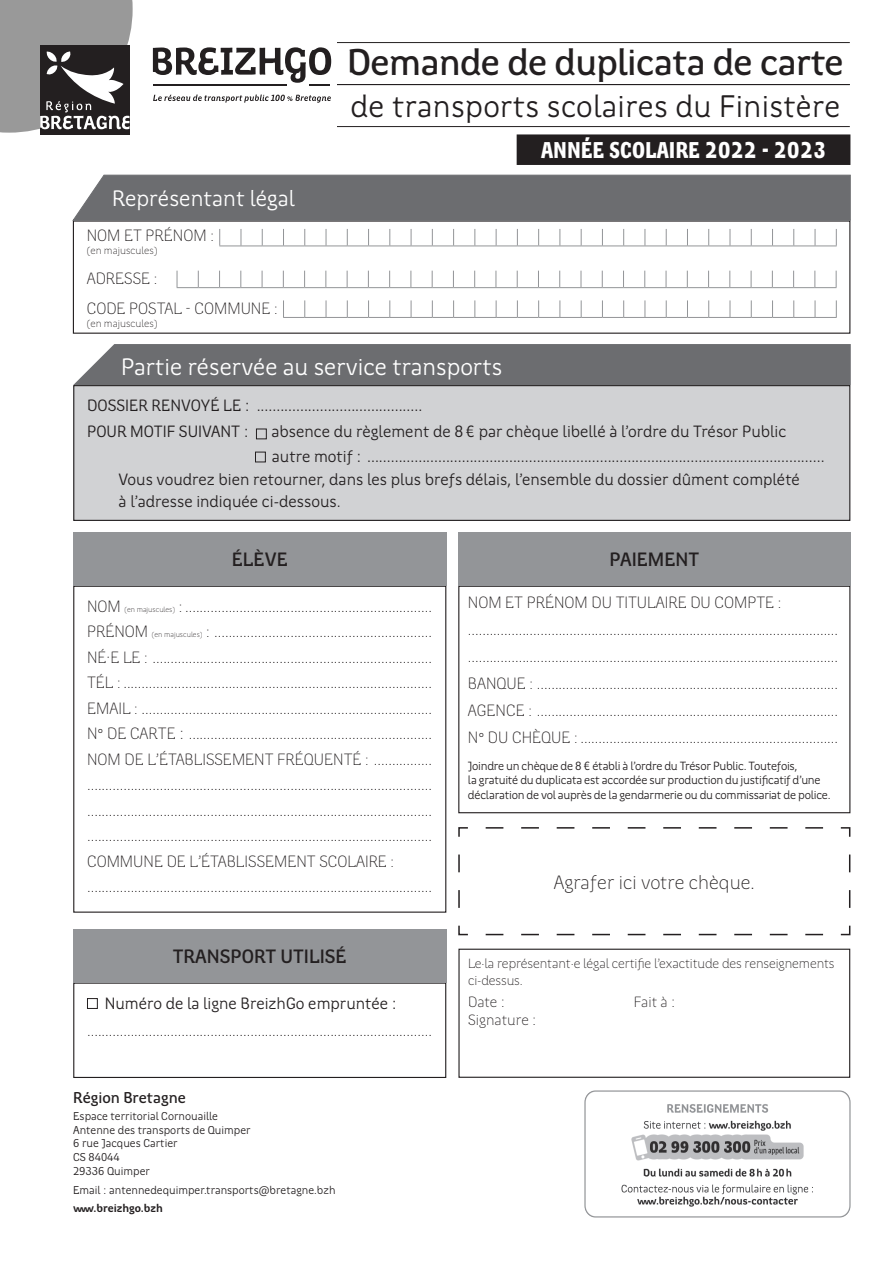
<style>
.page{position:relative;width:893px;height:1263px;background:#fff}
.page>*{position:absolute;margin:0;border:0;box-sizing:border-box;transform-origin:0 0}
.TITRE_A{font:500 37.5px "Region Bretagne New";letter-spacing:-.015em;color:#231f20}
.TITRE_A-2{font:31.5px "Region Bretagne New";letter-spacing:.01em;color:#231f20}
.t1{font:700 30px "Region Bretagne Cond New";color:#fff}
.t2{font:24px "Region Bretagne New";color:#fff}
.t3{font:22.5px "Region Bretagne New";color:#fff}
.t4{font:500 19.5px "Region Bretagne New";color:#231f20}
.t5{font:100 19.5px "Region Bretagne New";color:#231f20}
.t6{font:100 16.5px/25.5px "Region Bretagne New";color:#231f20}
.t7{font:16.5px/22.5px "Region Bretagne New";color:#231f20}
.t8{font:500 15.75px "Region Bretagne New";color:#231f20}
.t9{font:100 15px "Region Bretagne New";color:#231f20}
.t10{font:100 13.5px/16.2px "Region Bretagne New";letter-spacing:-.01em;color:#231f20}
.t11{font:12px/14.4px "Region Bretagne New";letter-spacing:-.025em;color:#231f20}
.t12{font:11.55px "Region Bretagne New";color:#231f20}
.t13{font:700 11.55px "Region Bretagne New";color:#231f20}
.t14{font:100 10.5px "Region Bretagne New";color:#231f20}
.s1{font-size:15px}
.s2{font-size:7.5px}
</style>
<div class="page">
<hr style="left:337px;top:42px;width:513px;height:1px;background:#231f20">
<hr style="left:337px;top:84px;width:513px;height:1px;background:#231f20">
<hr style="left:337px;top:126px;width:513px;height:1px;background:#231f20">
<div style="left:517px;top:135px;width:333px;height:29px;background:#231f20"></div>
<div style="left:517px;top:134px;width:333px;height:31px;border:2px solid #231f20"></div>
<svg style="left:0;top:0;width:133px;height:133px;background:#7c7b7b"></svg>
<svg style="left:153px;top:47px;width:178px;height:39px"></svg>
<svg style="left:153px;top:95px;width:178px;height:8px"></svg>
<img style="left:584px;top:1090px;width:267px;height:128px">
<div style="left:73px;top:344px;width:778px;height:41px;background:#6c6d70"></div>
<div style="left:74px;top:386px;width:776px;height:134px;background:#d1d2d4"></div>
<div style="left:256px;top:429px;width:11px;height:10px;border:1px solid #231f20"></div>
<div style="left:255px;top:452px;width:11px;height:10px;border:1px solid #231f20"></div>
<div style="left:73px;top:385px;width:777px;height:136px;border:1px solid #231f20"></div>
<div style="left:73px;top:586px;width:373px;height:327px;border:1px solid #231f20"></div>
<div style="left:73px;top:532px;width:373px;height:54px;background:#939598"></div>
<div style="left:458px;top:586px;width:392px;height:227px;border:1px solid #231f20"></div>
<div style="left:458px;top:532px;width:392px;height:54px;background:#939598"></div>
<div style="left:87px;top:998px;width:11px;height:11px;border:1px solid #231f20"></div>
<div style="left:73px;top:982px;width:373px;height:96px;border:1px solid #231f20"></div>
<div style="left:73px;top:929px;width:373px;height:53px;background:#939598"></div>
<svg style="left:458px;top:827px;width:393px;height:109px"></svg>
<div style="left:458px;top:949px;width:392px;height:129px;border:1px solid #231f20"></div>
<svg style="left:219px;top:229px;width:618px;height:18px"></svg>
<svg style="left:177px;top:271px;width:660px;height:17px"></svg>
<svg style="left:283px;top:300px;width:554px;height:18px"></svg>
<div style="left:73px;top:175px;width:778px;height:46px;background:#6c6d70"></div>
<p class="t3" style="left:112px;top:186px;width:184px">Représentant légal</p>
<p class="t6" style="left:87px;top:223px;width:129px">NOM ET PRÉNOM <span class="s1">:</span></p>
<p class="t14" style="left:87px;top:244px;width:72px">(en majuscules)</p>
<p class="t6" style="left:87px;top:266px;width:73px">ADRESSE <span class="s1">:</span></p>
<p class="t6" style="left:87px;top:296px;width:193px">CODE POSTAL - COMMUNE <span class="s1">:</span></p>
<p class="t14" style="left:87px;top:317px;width:72px">(en majuscules)</p>
<p class="TITRE_A" style="left:347px;top:41px;width:498px">Demande de duplicata de carte</p>
<p class="TITRE_A-2" style="left:351px;top:89px;width:491px">de transports scolaires du Finistère</p>
<p class="t1" style="left:541px;top:132px;width:287px">année scolaire 2022 - 2023</p>
<p class="t2" style="left:121px;top:353px;width:383px">Partie réservée au service transports</p>
<p class="t7" style="left:87px;top:395px;width:337px">DOSSIER RENVOYÉ LE : ..........................................</p>
<p class="t7" style="left:87px;top:420px;width:163px">POUR MOTIF SUIVANT :</p>
<p class="t7" style="left:271px;top:420px;width:516px">absence du règlement de 8€ par chèque libellé à l’ordre du Trésor Public</p>
<p class="t7" style="left:272px;top:446px;width:554px">autre motif : ....................................................................................................................</p>
<p class="t7" style="left:119px;top:468px;width:683px">Vous voudrez bien retourner, dans les plus brefs délais, l’ensemble du dossier dûment complété à l’adresse indiquée ci-dessous.</p>
<p class="t4" style="left:232px;top:549px;width:57px">ÉLÈVE</p>
<p class="t6" style="left:87px;top:594px;width:346px;text-align:justify">NOM <span class="s2">(en majuscules)</span> <span class="s1">:</span> ....................................................................<br>PRÉNOM <span class="s2">(en majuscules)</span> <span class="s1">:</span> ............................................................<br>NÉ·E LE <span class="s1">:</span> .............................................................................</p>
<p class="t6" style="left:87px;top:670px;width:346px">TÉL <span class="s1">:</span> .....................................................................................<br>EMAIL <span class="s1">:</span> ................................................................................</p>
<p class="t6" style="left:87px;top:721px;width:346px">N° DE CARTE : ...................................................................</p>
<p class="t6" style="left:87px;top:747px;width:346px">NOM DE L’ÉTABLISSEMENT FRÉQUENTÉ <span class="s1">:</span> ................ ...............................................................................................</p>
<p class="t6" style="left:87px;top:798px;width:346px">...............................................................................................</p>
<p class="t6" style="left:87px;top:823px;width:346px">...............................................................................................<br>COMMUNE DE L’ÉTABLISSEMENT SCOLAIRE <span class="s1">:</span></p>
<p class="t6" style="left:87px;top:874px;width:346px">...............................................................................................</p>
<p class="t4" style="left:173px;top:946px;width:175px">TRANSPORT UTILISÉ</p>
<p class="t7" style="left:105px;top:992px;width:294px">Numéro de la ligne BreizhGo empruntée :</p>
<p class="t6" style="left:87px;top:1018px;width:346px">...............................................................................................</p>
<p class="t8" style="left:73px;top:1089px;width:114px">Région Bretagne</p>
<p class="t12" style="left:73px;top:1110px;width:146px">Espace territorial Cornouaille</p>
<p class="t12" style="left:73px;top:1123px;width:179px">Antenne des transports de Quimper</p>
<p class="t12" style="left:73px;top:1137px;width:106px">6 rue Jacques Cartier</p>
<p class="t12" style="left:73px;top:1150px;width:48px">CS 84044</p>
<p class="t12" style="left:73px;top:1165px;width:78px">29336 Quimper</p>
<p class="t12" style="left:73px;top:1183px;width:264px">Email : antennedequimper.transports@bretagne.bzh</p>
<p class="t13" style="left:73px;top:1202px;width:91px">www.breizhgo.bzh</p>
<p class="t4" style="left:610px;top:549px;width:91px">PAIEMENT</p>
<p class="t6" style="left:468px;top:590px;width:315px">NOM ET PRÉNOM DU TITULAIRE DU COMPTE <span class="s1">:</span></p>
<p class="t6" style="left:468px;top:616px;width:372px;line-height:27px;text-align:justify">...................................................................................................... ......................................................................................................<br>BANQUE <span class="s1">:</span> ...................................................................................<br>AGENCE <span class="s1">:</span> ...................................................................................<br>N° DU CHÈQUE <span class="s1">:</span> .......................................................................</p>
<p class="t11" style="left:468px;top:759px;width:364px">Joindre un chèque de 8 € établi à l’ordre du Trésor Public. Toutefois,<br>la gratuité du duplicata est accordée sur production du justificatif d’une déclaration de vol auprès de la gendarmerie ou du commissariat de police.</p>
<p class="t5" style="left:554px;top:871px;width:203px">Agrafer ici votre chèque.</p>
<p class="t10" style="left:468px;top:956px;width:368px">Le·la représentant·e légal certifie l’exactitude des renseignements ci-dessus.</p>
<p class="t9" style="left:468px;top:993px;width:38px">Date :</p>
<p class="t9" style="left:634px;top:993px;width:43px">Fait à :</p>
<p class="t9" style="left:468px;top:1011px;width:70px">Signature :</p>
</div>
